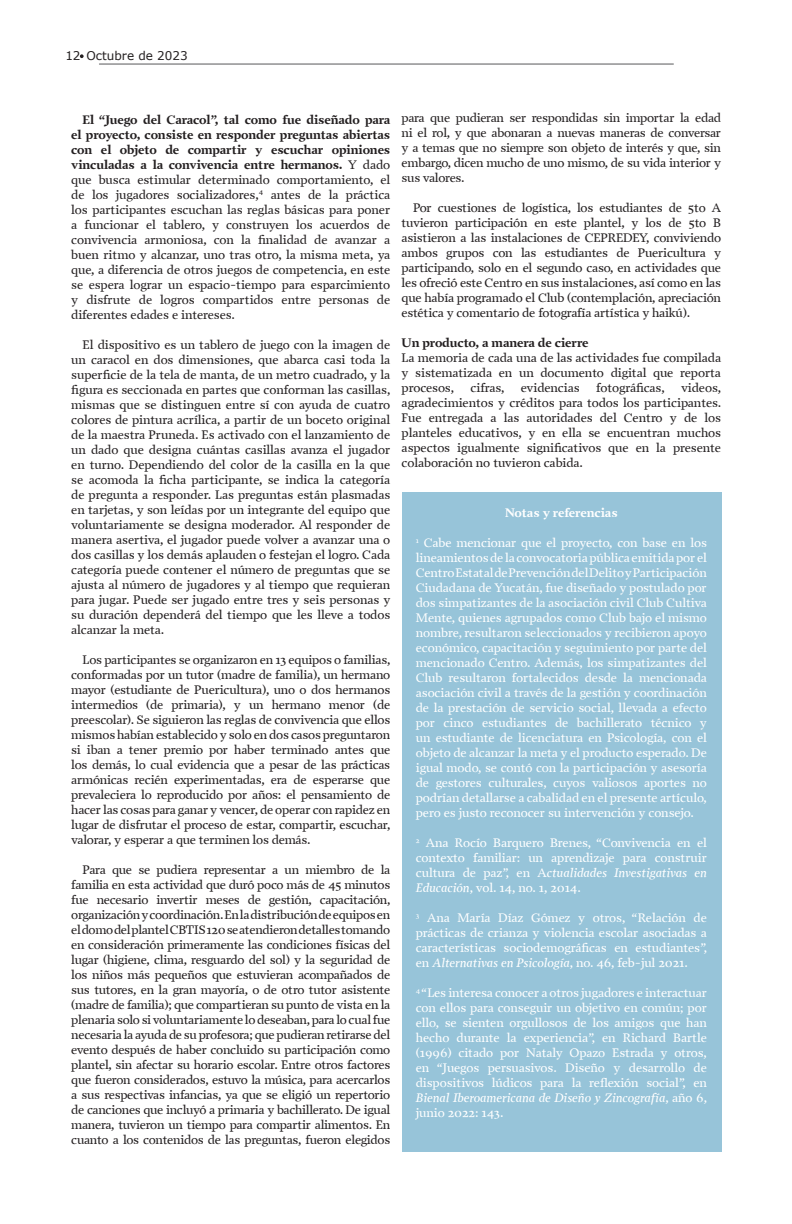
<style>
.page{position:relative;width:792px;height:1224px;background:#fff}
.page>*{position:absolute;margin:0;border:0;box-sizing:border-box;transform-origin:0 0}
.t1{font:12.5px/15px "Prensa";letter-spacing:-.02em;color:#231f20;text-align:justify}
.t2{font:12.5px/15px "Prensa";letter-spacing:-.01em;color:#fff;text-align:justify}
.t3{font:700 12.5px "Prensa";letter-spacing:-.01em;color:#231f20}
.t4{font:700 12.5px "Prensa";letter-spacing:-.01em;color:#fff}
.t5{font:12px "Verdana";color:#231f20}
.s1{font-weight:700}
.s2{font-style:italic}
</style>
<div class="page">
<hr style="left:99px;top:64px;width:574px;height:1px;background:#57585a">
<svg style="left:80px;top:54px;width:4px;height:4px"></svg>
<div style="left:402px;top:492px;width:320px;height:660px;background:#97c4d9"></div>
<p class="t5" style="left:65px;top:48px;width:124px">12 Octubre de 2023</p>
<p class="t1" style="left:71px;top:112px;width:321px;text-indent:11px"><span class="s1">El “Juego del Caracol”, tal como fue diseñado para el proyecto, consiste en responder preguntas abiertas con el objeto de compartir y escuchar opiniones vinculadas a la convivencia entre hermanos.</span> Y dado que busca estimular determinado comportamiento, el de los jugadores socializadores,<sup>4</sup> antes de la práctica los participantes escuchan las reglas básicas para poner a funcionar el tablero, y construyen los acuerdos de convivencia armoniosa, con la finalidad de avanzar a buen ritmo y alcanzar, uno tras otro, la misma meta, ya que, a diferencia de otros juegos de competencia, en este se espera lograr un espacio-tiempo para esparcimiento y disfrute de logros compartidos entre personas de diferentes edades e intereses.</p>
<p class="t1" style="left:71px;top:337px;width:321px;text-indent:11px">El dispositivo es un tablero de juego con la imagen de un caracol en dos dimensiones, que abarca casi toda la superficie de la tela de manta, de un metro cuadrado, y la figura es seccionada en partes que conforman las casillas, mismas que se distinguen entre sí con ayuda de cuatro colores de pintura acrílica, a partir de un boceto original de la maestra Pruneda. Es activado con el lanzamiento de un dado que designa cuántas casillas avanza el jugador en turno. Dependiendo del color de la casilla en la que se acomoda la ficha participante, se indica la categoría de pregunta a responder. Las preguntas están plasmadas en tarjetas, y son leídas por un integrante del equipo que voluntariamente se designa moderador. Al responder de manera asertiva, el jugador puede volver a avanzar una o dos casillas y los demás aplauden o festejan el logro. Cada categoría puede contener el número de preguntas que se ajusta al número de jugadores y al tiempo que requieran para jugar. Puede ser jugado entre tres y seis personas y su duración dependerá del tiempo que les lleve a todos alcanzar la meta.</p>
<p class="t1" style="left:71px;top:652px;width:321px;text-indent:11px">Los participantes se organizaron en 13 equipos o familias, conformadas por un tutor (madre de familia), un hermano mayor (estudiante de Puericultura), uno o dos hermanos intermedios (de primaria), y un hermano menor (de preescolar). Se siguieron las reglas de convivencia que ellos mismos habían establecido y solo en dos casos preguntaron si iban a tener premio por haber terminado antes que los demás, lo cual evidencia que a pesar de las prácticas armónicas recién experimentadas, era de esperarse que prevaleciera lo reproducido por años: el pensamiento de hacer las cosas para ganar y vencer, de operar con rapidez en lugar de disfrutar el proceso de estar, compartir, escuchar, valorar, y esperar a que terminen los demás.</p>
<p class="t1" style="left:71px;top:862px;width:321px;text-indent:11px">Para que se pudiera representar a un miembro de la familia en esta actividad que duró poco más de 45 minutos fue necesario invertir meses de gestión, capacitación, organización y coordinación. En la distribución de equipos en el domo del plantel CBTIS 120 se atendieron detalles tomando en consideración primeramente las condiciones físicas del lugar (higiene, clima, resguardo del sol) y la seguridad de los niños más pequeños que estuvieran acompañados de sus tutores, en la gran mayoría, o de otro tutor asistente (madre de familia); que compartieran su punto de vista en la plenaria solo si voluntariamente lo deseaban, para lo cual fue necesaria la ayuda de su profesora; que pudieran retirarse del evento después de haber concluido su participación como plantel, sin afectar su horario escolar. Entre otros factores que fueron considerados, estuvo la música, para acercarlos a sus respectivas infancias, ya que se eligió un repertorio de canciones que incluyó a primaria y bachillerato. De igual manera, tuvieron un tiempo para compartir alimentos. En cuanto a los contenidos de las preguntas, fueron elegidos</p>
<p class="t1" style="left:402px;top:110px;width:321px">para que pudieran ser respondidas sin importar la edad ni el rol, y que abonaran a nuevas maneras de conversar y a temas que no siempre son objeto de interés y que, sin embargo, dicen mucho de uno mismo, de su vida interior y sus valores.</p>
<p class="t1" style="left:402px;top:200px;width:321px;text-indent:11px">Por cuestiones de logística, los estudiantes de 5to A tuvieron participación en este plantel, y los de 5to B asistieron a las instalaciones de CEPREDEY, conviviendo ambos grupos con las estudiantes de Puericultura y participando, solo en el segundo caso, en actividades que les ofreció este Centro en sus instalaciones, así como en las que había programado el Club (contemplación, apreciación estética y comentario de fotografía artística y haikú).</p>
<p class="t3" style="left:402px;top:335px;width:188px">Un producto, a manera de cierre</p>
<p class="t1" style="left:402px;top:350px;width:321px">La memoria de cada una de las actividades fue compilada y sistematizada en un documento digital que reporta procesos,</p>
<p class="t1" style="left:402px;top:380px;width:321px;text-indent:279px">videos, agradecimientos y créditos para todos los participantes.<br>Fue entregada a las autoridades del Centro y de los planteles educativos, y en ella se encuentran muchos aspectos igualmente significativos que en la presente colaboración no tuvieron cabida.</p>
<p class="t1" style="left:471px;top:380px;width:36px">cifras,</p>
<p class="t1" style="left:521px;top:380px;width:60px">evidencias</p>
<p class="t1" style="left:596px;top:380px;width:70px">fotográficas,</p>
<p class="t4" style="left:505px;top:505px;width:114px">Notas y referencias</p>
<p class="t2" style="left:416px;top:535px;width:293px"><sup>1</sup> Cabe mencionar que el proyecto, con base en los lineamientos de la convocatoria pública emitida por el Centro Estatal de Prevención del Delito y Participación Ciudadana de Yucatán, fue diseñado y postulado por dos simpatizantes de la asociación civil Club Cultiva Mente, quienes agrupados como Club bajo el mismo nombre, resultaron seleccionados y recibieron apoyo económico, capacitación y seguimiento por parte del mencionado Centro. Además, los simpatizantes del Club resultaron fortalecidos desde la mencionada asociación civil a través de la gestión y coordinación de la prestación de servicio social, llevada a efecto por cinco estudiantes de bachillerato técnico y un estudiante de licenciatura en Psicología, con el objeto de alcanzar la meta y el producto esperado. De igual modo, se contó con la participación y asesoría de gestores culturales, cuyos valiosos aportes no podrían detallarse a cabalidad en el presente artículo, pero es justo reconocer su intervención y consejo.</p>
<p class="t2" style="left:416px;top:835px;width:293px"><sup>2</sup> Ana Rocío Barquero Brenes, “Convivencia en el contexto familiar: un aprendizaje para construir cultura de paz”, en A<span class="s2">ctualidades Investigativas en Educación</span>, vol. 14, no. 1, 2014.</p>
<p class="t2" style="left:416px;top:910px;width:293px"><sup>3</sup> Ana María Díaz Gómez y otros, “Relación de prácticas de crianza y violencia escolar asociadas a características sociodemográficas en estudiantes”, en <span class="s2">Alternativas en Psicología</span>, no. 46, feb-jul 2021.</p>
<p class="t2" style="left:416px;top:985px;width:293px"><sup>4</sup> “Les interesa conocer a otros jugadores e interactuar con ellos para conseguir un objetivo en común; por ello, se sienten orgullosos de los amigos que han hecho durante la experiencia”, en Richard Bartle (1996) citado por Nataly Opazo Estrada y otros, en “Juegos persuasivos. Diseño y desarrollo de dispositivos lúdicos para la reflexión social”, en <span class="s2">Bienal Iberoamericana de Diseño y Zincografía</span>, año 6, junio 2022: 143.</p>
</div>
